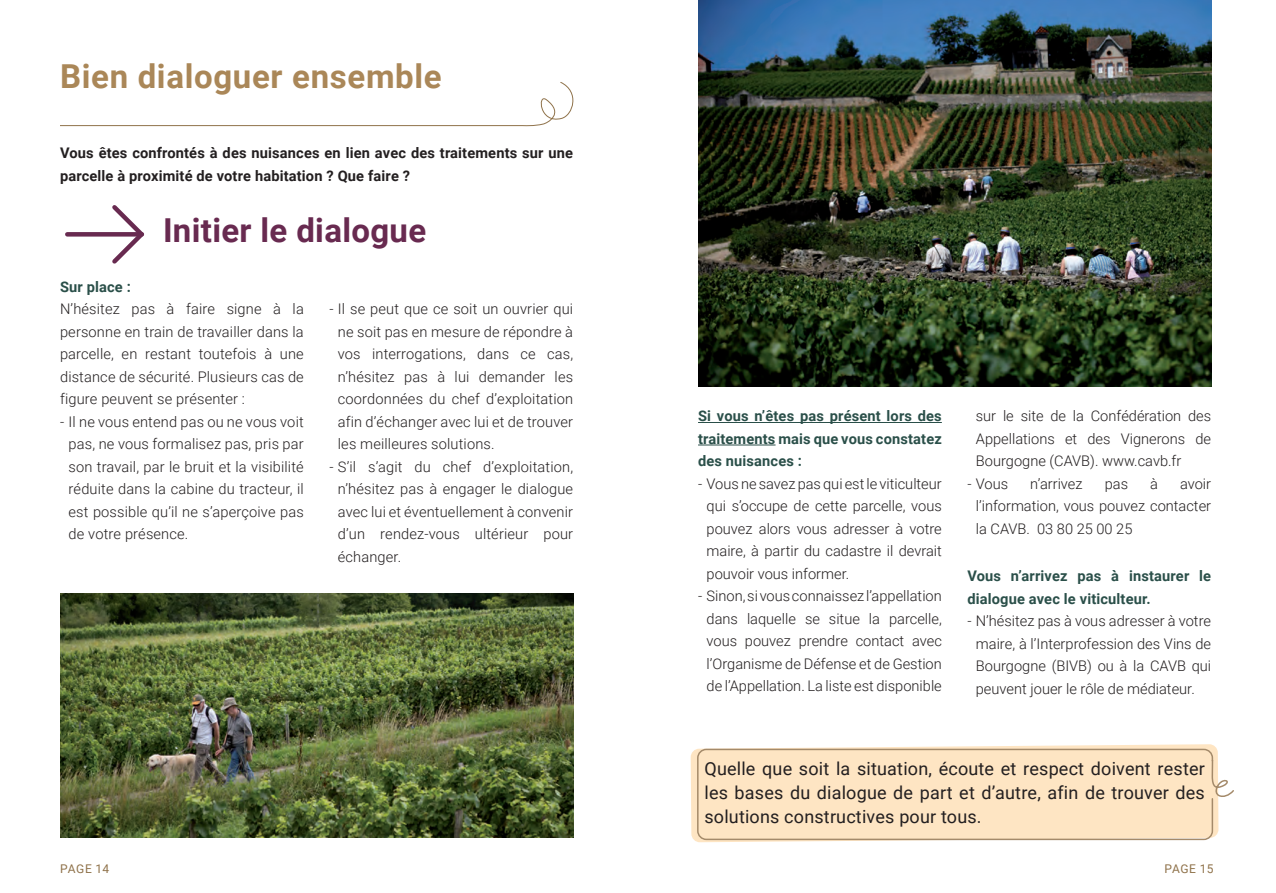
<style>
.page{position:relative;width:1276px;height:893px;background:#fff}
.page>*{position:absolute;margin:0;border:0;box-sizing:border-box;transform-origin:0 0}
.t1{font:700 33px "Roboto";letter-spacing:.02em;color:#aa8758}
.t2{font:700 33px "Roboto";letter-spacing:.01em;color:#682a50}
.t3{font:18px/24px "Roboto";letter-spacing:.01em;color:#231f20;text-align:justify}
.t4{font:300 14.7px/22.5px "Roboto";color:#231f20;text-align:justify}
.t5{font:700 14.7px/22.5px "Roboto";letter-spacing:.01em;color:#2a4f49;text-align:justify}
.t6{font:700 14.7px/22.5px "Roboto";letter-spacing:.01em;color:#231f20}
.t7{font:12px "Roboto";letter-spacing:.035em;color:#8f724a}
</style>
<div class="page">
<div style="left:690px;top:744px;width:528px;height:98px;background:#fee5c3"></div>
<hr style="left:698px;top:422px;width:244px;height:1px;background:#2a4f49">
<hr style="left:698px;top:445px;width:77px;height:1px;background:#2a4f49">
<svg style="left:112px;top:205px;width:33px;height:59px"></svg>
<div style="left:67px;top:232px;width:75px;height:5px;background:#682a50"></div>
<img style="left:60px;top:593px;width:513px;height:245px">
<img style="left:698px;top:0;width:513px;height:387px">
<div style="left:697px;top:749px;width:516px;height:91px;border:2px solid #a48a6a;border-radius:9px"></div>
<svg style="left:1210px;top:759px;width:24px;height:41px"></svg>
<svg style="left:61px;top:82px;width:513px;height:44px"></svg>
<p class="t1" style="left:60px;top:54px;width:383px">Bien dialoguer ensemble</p>
<p class="t6" style="left:60px;top:141px;width:514px">Vous êtes confrontés à des nuisances en lien avec des traitements sur une parcelle à proximité de votre habitation ? Que faire ?</p>
<p class="t2" style="left:163px;top:208px;width:265px">Initier le dialogue</p>
<p class="t5" style="left:60px;top:275px;width:72px">Sur place :</p>
<p class="t4" style="left:60px;top:297px;width:245px">N’hésitez pas à faire signe à la personne en train de travailler dans la parcelle, en restant toutefois à une distance de sécurité. Plusieurs cas de figure peuvent se présenter :</p>
<p class="t4" style="left:69px;top:410px;width:237px;text-indent:-9px">- Il ne vous entend pas ou ne vous voit pas, ne vous formalisez pas, pris par son travail, par le bruit et la visibilité réduite dans la cabine du tracteur, il est possible qu’il ne s’aperçoive pas de votre présence.</p>
<p class="t4" style="left:338px;top:297px;width:237px;text-indent:-9px">- Il se peut que ce soit un ouvrier qui ne soit pas en mesure de répondre à vos interrogations, dans ce cas, n’hésitez pas à lui demander les coordonnées du chef d’exploitation afin d’échanger avec lui et de trouver les meilleures solutions.</p>
<p class="t4" style="left:338px;top:455px;width:237px;text-indent:-9px">- S’il s’agit du chef d’exploitation, n’hésitez pas à engager le dialogue avec lui et éventuellement à convenir d’un rendez-vous ultérieur pour échanger.</p>
<p class="t5" style="left:698px;top:404px;width:245px">Si vous n’êtes pas présent lors des traitements mais que vous constatez des nuisances :</p>
<p class="t4" style="left:706px;top:472px;width:237px;text-indent:-9px">- Vous ne savez pas qui est le viticulteur qui s’occupe de cette parcelle, vous pouvez alors vous adresser à votre maire, à partir du cadastre il devrait pouvoir vous informer.</p>
<p class="t4" style="left:698px;top:584px;width:245px;text-align:center">- Sinon, si vous connaissez l’appellation dans laquelle se situe la parcelle, vous pouvez prendre contact avec l’Organisme de Défense et de Gestion de l’Appellation. La liste est disponible</p>
<p class="t4" style="left:976px;top:404px;width:237px">sur le site de la Confédération des Appellations et des Vignerons de Bourgogne (CAVB). www.cavb.fr</p>
<p class="t4" style="left:967px;top:472px;width:42px">- Vous</p>
<p class="t4" style="left:1030px;top:472px;width:54px">n’arrivez</p>
<p class="t4" style="left:1104px;top:472px;width:25px">pas</p>
<p class="t4" style="left:1150px;top:472px;width:9px">à</p>
<p class="t4" style="left:976px;top:472px;width:237px;text-indent:204px">avoir l’information, vous pouvez contacter la CAVB. 03 80 25 00 25</p>
<p class="t5" style="left:967px;top:564px;width:245px">Vous n’arrivez pas à instaurer le dialogue avec le viticulteur.</p>
<p class="t4" style="left:967px;top:609px;width:245px;text-align:center">- N’hésitez pas à vous adresser à votre maire, à l’Interprofession des Vins de Bourgogne (BIVB) ou à la CAVB qui peuvent jouer le rôle de médiateur.</p>
<p class="t3" style="left:704px;top:755px;width:502px">Quelle que soit la situation, écoute et respect doivent rester les bases du dialogue de part et d’autre, afin de trouver des solutions constructives pour tous.</p>
<p class="t7" style="left:60px;top:861px;width:50px">PAGE 14</p>
<p class="t7" style="left:1164px;top:861px;width:50px">PAGE 15</p>
</div>
